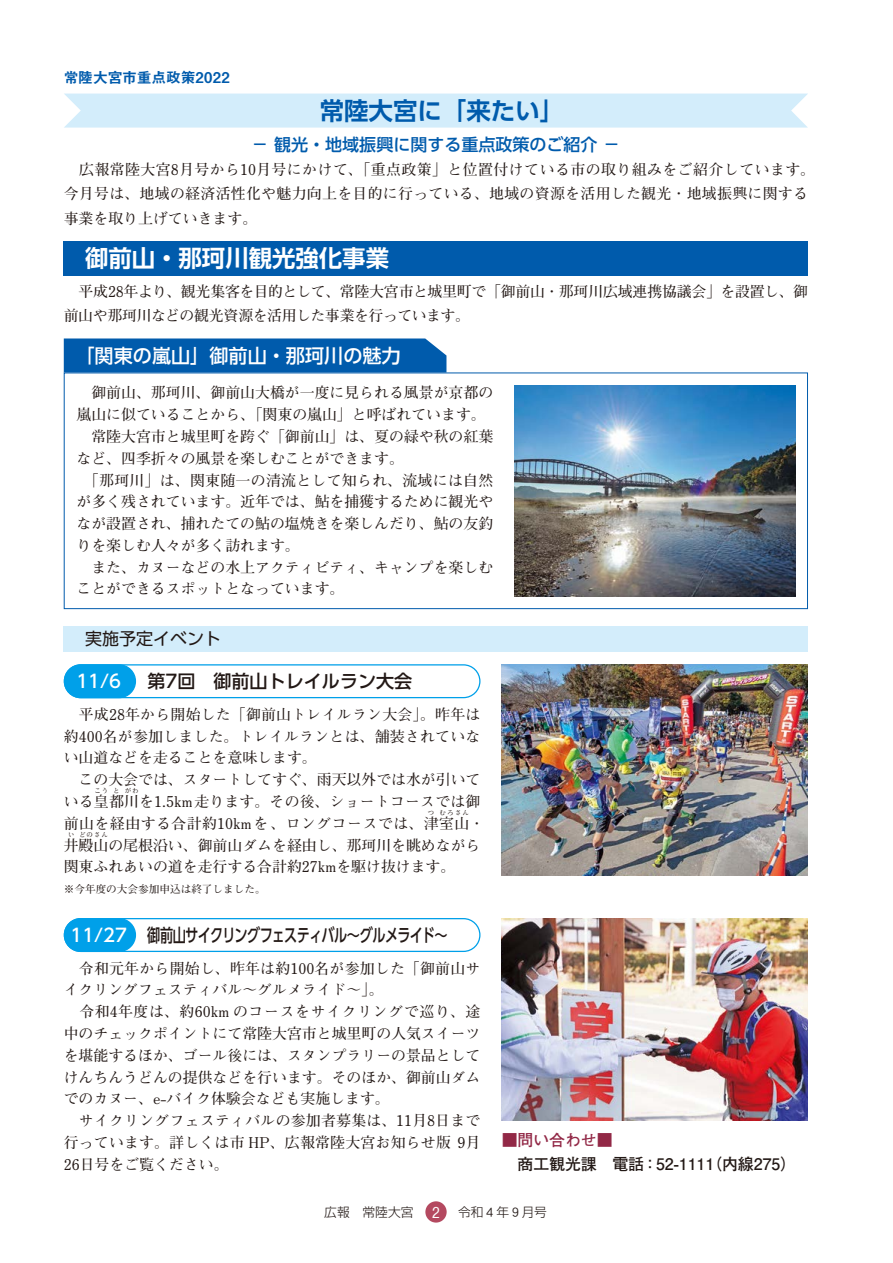
<style>
.page{position:relative;width:893px;height:1263px;background:#fff}
.page>*{position:absolute;margin:0;border:0;box-sizing:border-box;transform-origin:0 0}
.t1{font:700 24.45px "UD Shin Go Pro De";color:#005bac}
.t2{font:700 23.4px "UD Shin Go Pro De";color:#fff}
.t3{font:500 19.2px "UD Shin Go Pro";color:#fff}
.t4{font:500 18px "UD Shin Go Pro";letter-spacing:-.04em;color:#221815;scale:.73 1}
.t5{font:500 18px "UD Shin Go Pro";color:#221815}
.t6{font:500 18px "UD Shin Go Pro";color:#fff}
.t7{font:500 16.95px "UD Shin Go Pro";color:#005bac}
.t8{font:16.95px "UD Shin Go Pro";color:#221815}
.t9{font:700 15.9px "Futo Go B101 Pro";letter-spacing:-.005em;color:#221815}
.t10{font:700 15.9px "Futo Go B101 Pro";letter-spacing:-.01em;color:#922846}
.t11{font:700 14.85px/21.8px "Futo Min A101 Pro";color:#221815}
.t12{font:700 14.85px/24.5px "Futo Min A101 Pro";letter-spacing:.02em;color:#221815}
.t13{font:700 14.85px "Futo Min A101 Pro";letter-spacing:.035em;color:#221815}
.t14{font:14.85px "Midashi Go Pro MB31";letter-spacing:-.01em;color:#005bac}
.t15{font:300 12.75px "Shin Go Pro";color:#221815}
.t16{font:700 10.65px "Futo Min A101 Pro";color:#221815}
.t17{font:700 6.45px "Futo Min A101 Pro";letter-spacing:.165em;color:#221815}
.s1{font-family:"Gothic BBB Pro";font-weight:500;font-size:14.85px;color:#fff}
.s2{font-family:"Heisei Kaku Go Std W3";font-weight:400}
</style>
<div class="page">
<div style="left:64px;top:94px;width:744px;height:34px;background:#d3edfb"></div>
<div style="left:64px;top:372px;width:744px;height:237px;background:#fff;border:1px solid #005bac"></div>
<div style="left:64px;top:338px;width:382px;height:34px;background:#005bac"></div>
<img style="left:514px;top:385px;width:281px;height:211px">
<img style="left:502px;top:664px;width:306px;height:211px">
<img style="left:502px;top:918px;width:306px;height:202px">
<div style="left:64px;top:664px;width:416px;height:34px;border:1px solid #00a0e9;border-radius:16px"></div>
<div style="left:64px;top:918px;width:416px;height:34px;border:1px solid #00a0e9;border-radius:16px"></div>
<div style="left:64px;top:665px;width:71px;height:33px;background:#00a0e9;border-radius:16px"></div>
<div style="left:64px;top:664px;width:72px;height:34px;border:1px solid #00a0e9;border-radius:16px"></div>
<div style="left:64px;top:919px;width:71px;height:32px;background:#00a0e9;border-radius:16px"></div>
<div style="left:64px;top:918px;width:72px;height:34px;border:1px solid #00a0e9;border-radius:16px"></div>
<div style="left:64px;top:241px;width:744px;height:34px;background:#005bac"></div>
<div style="left:64px;top:626px;width:744px;height:25px;background:#d3edfb"></div>
<div style="left:425px;top:1201px;width:22px;height:21px;background:#b44960;border-radius:50%"></div>
<p class="t14" style="left:64px;top:66px;width:167px">常陸大宮市重点政策2022</p>
<h1 class="t1" style="left:320px;top:91px;width:246px">常陸大宮に「来たい」</h1>
<p class="t7" style="left:252px;top:131px;width:370px">－ 観光・地域振興に関する重点政策のご紹介 －</p>
<p class="t12" style="left:64px;top:155px;width:753px">　広報常陸大宮8月号から10月号にかけて、「重点政策」と位置付けている市の取り組みをご紹介しています。今月号は、地域の経済活性化や魅力向上を目的に行っている、地域の資源を活用した観光・地域振興に関する事業を取り上げていきます。</p>
<h2 class="t2" style="left:85px;top:239px;width:306px">御前山・那珂川観光強化事業</h2>
<p class="t11" style="left:64px;top:277px;width:746px;line-height:24.5px">　平成28年より、観光集客を目的として、常陸大宮市と城里町で「御前山・那珂川広域連携協議会」を設置し、御前山や那珂川などの観光資源を活用した事業を行っています。</p>
<p class="t3" style="left:75px;top:340px;width:327px">「関東の嵐山」御前山・那珂川の魅力</p>
<p class="t11" style="left:77px;top:380px;width:418px">　御前山、那珂川、御前山大橋が一度に見られる風景が京都の嵐山に似ていることから、「関東の嵐山」と呼ばれています。　常陸大宮市と城里町を跨ぐ「御前山」は、夏の緑や秋の紅葉など、四季折々の風景を楽しむことができます。<br>　「那珂川」は、関東随一の清流として知られ、流域には自然が多く残されています。近年では、鮎を捕獲するために観光やなが設置され、捕れたての鮎の塩焼きを楽しんだり、鮎の友釣りを楽しむ人々が多く訪れます。<br>　また、カヌーなどの水上アクティビティ、キャンプを楽しむことができるスポットとなっています。</p>
<p class="t8" style="left:85px;top:625px;width:138px">実施予定イベント</p>
<p class="t6" style="left:76px;top:667px;width:46px">11/6</p>
<p class="t5" style="left:147px;top:667px;width:266px">第7回　御前山トレイルラン大会</p>
<p class="t11" style="left:64px;top:701px;width:418px">　平成28年から開始した「御前山トレイルラン大会」。昨年は約400名が参加しました。トレイルランとは、舗装されていない山道などを走ることを意味します。<br>　この大会では、スタートしてすぐ、雨天以外では水が引いている皇都川を1.5km走ります。その後、ショートコースでは御</p>
<p class="t17" style="left:94px;top:786px;width:15px">こう</p>
<p class="t17" style="left:113px;top:786px;width:8px">と</p>
<p class="t17" style="left:125px;top:786px;width:15px">がわ</p>
<p class="t13" style="left:64px;top:812px;width:422px">前山を経由する合計約10kmを、ロングコースでは、津室山・</p>
<p class="t17" style="left:428px;top:807px;width:8px">つ</p>
<p class="t17" style="left:440px;top:807px;width:31px">むろさん</p>
<p class="t11" style="left:64px;top:832px;width:418px">井殿山の尾根沿い、御前山ダムを経由し、那珂川を眺めながら</p>
<p class="t17" style="left:68px;top:829px;width:8px">い</p>
<p class="t17" style="left:79px;top:829px;width:30px">どのさん</p>
<p class="t11" style="left:64px;top:854px;width:393px">関東ふれあいの道を走行する合計約27kmを駆け抜けます。</p>
<p class="t16" style="left:64px;top:880px;width:203px">※今年度の大会参加申込は終了しました。</p>
<p class="t6" style="left:70px;top:920px;width:58px">11/27</p>
<p class="t4" style="left:147px;top:920px;width:413px">御前山サイクリングフェスティバル〜グルメライド〜</p>
<p class="t11" style="left:64px;top:955px;width:418px">　令和元年から開始し、昨年は約100名が参加した「御前山サイクリングフェスティバル〜グルメライド〜」。<br>　令和4年度は、約60km のコースをサイクリングで巡り、途中のチェックポイントにて常陸大宮市と城里町の人気スイーツを堪能するほか、ゴール後には、スタンプラリーの景品としてけんちんうどんの提供などを行います。そのほか、御前山ダムでのカヌー、e-バイク体験会なども実施します。<br>　サイクリングフェスティバルの参加者募集は、11月8日まで行っています。詳しくは市 HP、広報常陸大宮お知らせ版 9月<br>26日号をご覧ください。</p>
<p class="t10" style="left:502px;top:1127px;width:112px">■問い合わせ■</p>
<p class="t9" style="left:518px;top:1151px;width:280px">商工観光課　電話：52-1111（内線275）</p>
<p class="t15" style="left:324px;top:1201px;width:91px">広報　常陸大宮</p>
<p class="t15" style="left:432px;top:1201px;width:116px"><span class="s1">2</span> 令和<span class="s2">４</span>年<span class="s2">９</span>月号</p>
</div>
